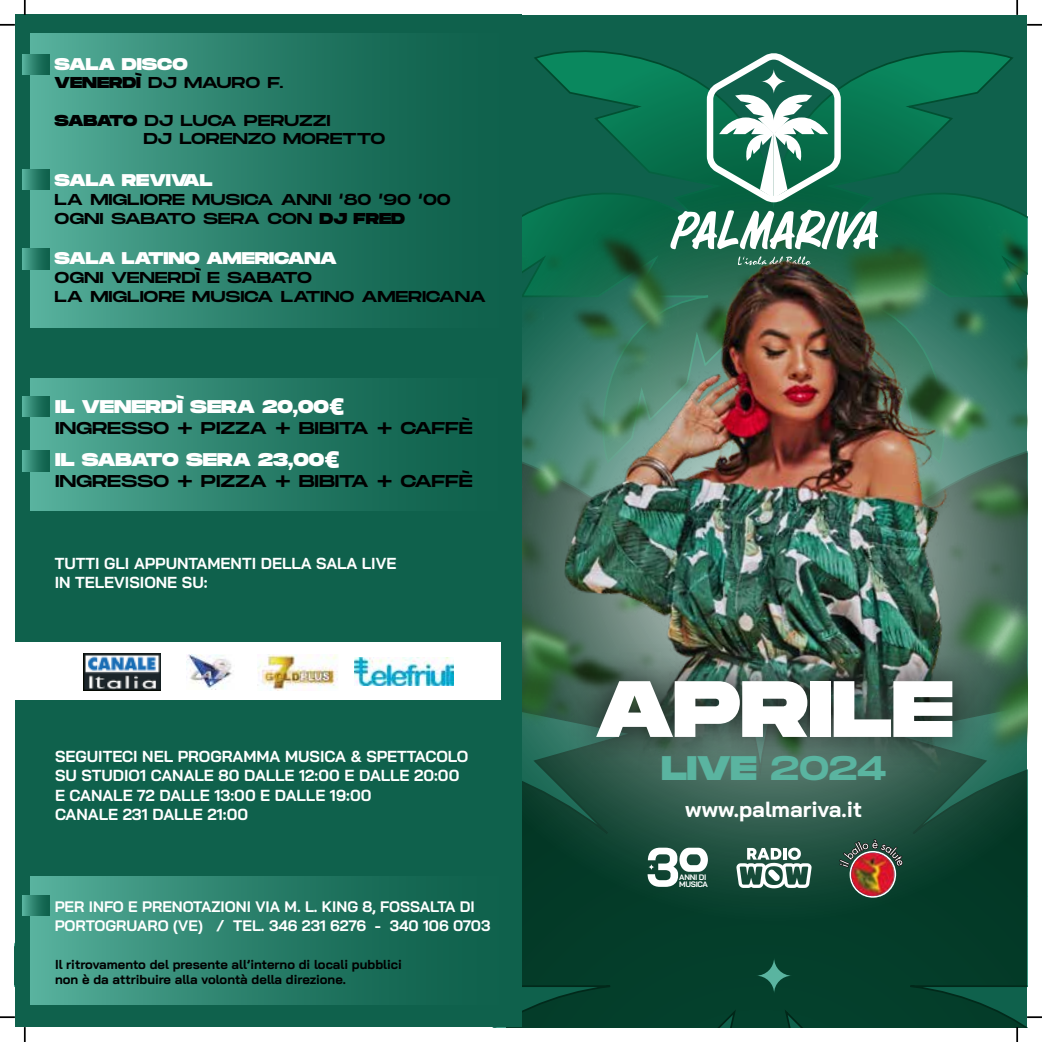
<style>
.page{position:relative;width:1042px;height:1042px;background:#fff}
.page>*{position:absolute;margin:0;border:0;box-sizing:border-box;transform-origin:0 0}
.t1{font:800 79.62px "Monument Extended";color:#fff}
.t2{font:800 34.12px "Monument Extended";color:#5ab4a0}
.t3{font:700 21.88px "Bai Jamjuree";color:#fff}
.t4{font:800 18.38px "Monument Extended";color:#fff}
.t5{font:17.15px "Monument Extended";letter-spacing:-.015em;color:#000}
.t6{font:800 16.97px "Monument Extended";letter-spacing:-.01em;color:#fff}
.t7{font:700 15.92px/19.2px "Bai Jamjuree";color:#fff}
.t8{font:15.75px/18.9px "Monument Extended";letter-spacing:-.015em;color:#000}
.t9{font:700 15.22px/18.2px "Bai Jamjuree";color:#fff}
.t10{font:700 12.95px/15.6px "Bai Jamjuree";color:#000}
.t11{font:700 7.88px/7.5px "Bai Jamjuree";letter-spacing:-.04em;color:#fff}
.s1{font-weight:800}
.s2{font-weight:400}
</style>
<div class="page">
<div style="left:507px;top:15px;width:520px;height:1012px;background:#0f614c"></div>
<svg style="left:534px;top:50px;width:479px;height:126px"></svg>
<div style="left:522px;top:926px;width:505px;height:101px;background:#043e2a"></div>
<svg style="left:522px;top:191px;width:505px;height:735px"></svg>
<img style="left:522px;top:226px;width:505px;height:538px">
<div style="left:15px;top:15px;width:507px;height:1012px;background:#0f614c"></div>
<div style="left:31px;top:379px;width:490px;height:131px;background:linear-gradient(to right,#50a995,#055641)"></div>
<div style="left:31px;top:877px;width:490px;height:127px;background:linear-gradient(to right,#51aa96,#055641)"></div>
<svg style="left:1016px;top:0;width:2px;height:15px"></svg>
<svg style="left:1027px;top:24px;width:15px;height:2px"></svg>
<svg style="left:1016px;top:1027px;width:2px;height:15px"></svg>
<svg style="left:24px;top:1027px;width:2px;height:15px"></svg>
<svg style="left:0;top:1016px;width:15px;height:2px"></svg>
<svg style="left:0;top:24px;width:15px;height:2px"></svg>
<svg style="left:24px;top:0;width:2px;height:15px"></svg>
<svg style="left:1027px;top:1016px;width:15px;height:2px"></svg>
<div style="left:12px;top:642px;width:488px;height:58px;background:#fff"></div>
<img style="left:84px;top:653px;width:76px;height:37px">
<img style="left:257px;top:655px;width:81px;height:35px">
<img style="left:187px;top:654px;width:45px;height:35px">
<img style="left:354px;top:657px;width:99px;height:28px">
<svg style="left:756px;top:957px;width:36px;height:36px"></svg>
<svg style="left:22px;top:396px;width:27px;height:21px"></svg>
<svg style="left:22px;top:451px;width:27px;height:20px"></svg>
<svg style="left:22px;top:895px;width:27px;height:20px"></svg>
<div style="left:31px;top:34px;width:491px;height:293px;background:linear-gradient(to right,#51aa95,#055641)"></div>
<svg style="left:22px;top:54px;width:27px;height:20px"></svg>
<svg style="left:22px;top:169px;width:27px;height:21px"></svg>
<svg style="left:22px;top:249px;width:27px;height:20px"></svg>
<svg style="left:670px;top:209px;width:209px;height:34px"></svg>
<svg style="left:707px;top:52px;width:134px;height:150px"></svg>
<svg style="left:838px;top:838px;width:65px;height:31px"></svg>
<div style="left:849px;top:850px;width:47px;height:48px;border:3px solid #fff;border-radius:50%"></div>
<img style="left:851px;top:852px;width:44px;height:44px">
<svg style="left:736px;top:847px;width:75px;height:41px;background:#78968c"></svg>
<svg style="left:647px;top:847px;width:61px;height:40px;background:#7f9b92"></svg>
<img style="left:551px;top:243px;width:422px;height:381px">
<img style="left:549px;top:624px;width:450px;height:184px">
<p class="t6" style="left:55px;top:51px;width:135px">SALA DISCO</p>
<p class="t8" style="left:55px;top:73px;width:230px"><span class="s1">VENERDÌ</span> DJ MAURO F.</p>
<p class="t8" style="left:55px;top:111px;width:277px"><span class="s1">SABATO</span> DJ LUCA PERUZZI</p>
<p class="t8" style="left:143px;top:128px;width:243px">DJ LORENZO MORETTO</p>
<p class="t6" style="left:55px;top:167px;width:159px">SALA REVIVAL</p>
<p class="t8" style="left:55px;top:189px;width:398px">LA MIGLIORE MUSICA ANNI ‘80 ’90 ‘00<br>OGNI SABATO SERA CON <span class="s1">DJ FRED</span></p>
<p class="t6" style="left:55px;top:246px;width:284px">SALA LATINO AMERICANA</p>
<p class="t8" style="left:55px;top:268px;width:433px">OGNI VENERDÌ E SABATO<br>LA MIGLIORE MUSICA LATINO AMERICANA</p>
<p class="t4" style="left:55px;top:393px;width:290px">IL VENERDÌ SERA 20,00€</p>
<p class="t5" style="left:55px;top:415px;width:419px">INGRESSO + PIZZA + BIBITA + CAFFÈ</p>
<p class="t4" style="left:55px;top:446px;width:286px">IL SABATO SERA 23,00€</p>
<p class="t5" style="left:55px;top:468px;width:419px">INGRESSO + PIZZA + BIBITA + CAFFÈ</p>
<p class="t7" style="left:55px;top:554px;width:343px">TUTTI GLI APPUNTAMENTI DELLA SALA LIVE<br>IN TELEVISIONE SU:</p>
<p class="t7" style="left:55px;top:747px;width:415px">SEGUITECI NEL PROGRAMMA MUSICA &amp; SPETTACOLO SU STUDIO1 CANALE 80 DALLE 12:00 E DALLE 20:00<br>E CANALE 72 DALLE 13:00 E DALLE 19:00<br>CANALE 231 DALLE 21:00</p>
<p class="t9" style="left:55px;top:898px;width:437px">PER INFO E PRENOTAZIONI VIA M. L. KING 8, FOSSALTA DI<br>PORTOGRUARO (VE) / TEL. 346 231 6276 - 340 106 0703</p>
<p class="t10" style="left:55px;top:956px;width:348px">Il ritrovamento del presente all’interno di locali pubblici non è da attribuire alla volontà della direzione.</p>
<h1 class="t1" style="left:595px;top:651px;width:359px">APRILE</h1>
<h2 class="t2" style="left:661px;top:743px;width:227px">LIVE <span class="s2">2024</span></h2>
<h3 class="t3" style="left:685px;top:796px;width:178px">www.palmariva.it</h3>
<p class="t11" style="left:679px;top:873px;width:30px">ANNI DI<br>MUSICA</p>
</div>
